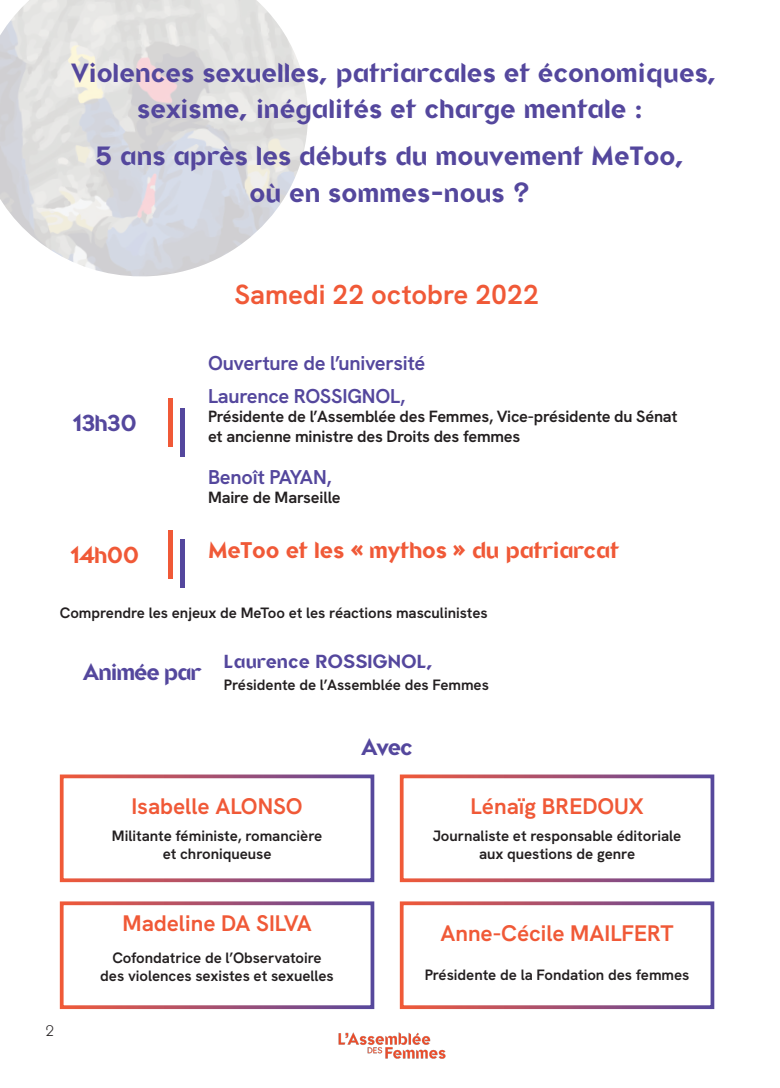
<style>
.page{position:relative;width:780px;height:1088px;background:#fff}
.page>*{position:absolute;margin:0;border:0;box-sizing:border-box;transform-origin:0 0}
.t1{font:700 27.5px "HK Grotesk";color:#f05937}
.t2{font:700 26.25px/36.2px "Briery";color:#54479d;text-align:center}
.t3{font:700 22.5px "HK Grotesk";color:#f05937}
.t4{font:700 22.5px "Briery";letter-spacing:-.01em;color:#f05937}
.t5{font:700 22.5px "Briery";letter-spacing:-.05em;color:#54479d}
.t6{font:700 20px "HK Grotesk";letter-spacing:-.01em;color:#54479d}
.t7{font:700 18.75px "Briery";color:#54479d}
.t8{font:700 16.25px "HK Grotesk";letter-spacing:-.01em;color:#231f20}
.t9{font:700 15px/18px "HK Grotesk";letter-spacing:-.005em;color:#231f20;text-align:center}
.t10{font:300 15px "Briery";color:#231f20}
</style>
<div class="page">
<img style="left:0;top:0;width:308px;height:277px">
<hr style="left:168px;top:399px;width:4px;height:48px;background:#f05937">
<div style="left:180px;top:408px;width:5px;height:48px;background:#54479d"></div>
<hr style="left:168px;top:530px;width:4px;height:48px;background:#f05937">
<div style="left:180px;top:539px;width:5px;height:48px;background:#54479d"></div>
<div style="left:60px;top:774px;width:314px;height:108px;border:4px solid #fff"></div>
<div style="left:400px;top:774px;width:314px;height:108px;border:4px solid #fff"></div>
<div style="left:60px;top:901px;width:314px;height:108px;border:4px solid #fff"></div>
<div style="left:400px;top:901px;width:314px;height:108px;border:4px solid #fff"></div>
<img style="left:338px;top:1032px;width:108px;height:27px">
<p class="t2" style="left:71px;top:52px;width:647px">Violences sexuelles, patriarcales et économiques, sexisme, inégalités et charge mentale :</p>
<p class="t2" style="left:96px;top:136px;width:590px">5 ans après les débuts du mouvement MeToo,</p>
<p class="t2" style="left:249px;top:172px;width:282px">où en sommes-nous ?</p>
<p class="t5" style="left:73px;top:406px;width:66px">13h30</p>
<p class="t1" style="left:234px;top:273px;width:306px">Samedi 22 octobre 2022</p>
<p class="t6" style="left:208px;top:347px;width:219px">Ouverture de l’université</p>
<p class="t6" style="left:208px;top:380px;width:198px">Laurence ROSSIGNOL,</p>
<p class="t8" style="left:208px;top:404px;width:471px">Présidente de l’Assemblée des Femmes, Vice-présidente du Sénat</p>
<p class="t8" style="left:208px;top:423px;width:314px">et ancienne ministre des Droits des femmes</p>
<p class="t6" style="left:208px;top:461px;width:125px">Benoît PAYAN,</p>
<p class="t8" style="left:208px;top:485px;width:134px">Maire de Marseille</p>
<p class="t4" style="left:70px;top:537px;width:71px">14h00</p>
<p class="t4" style="left:208px;top:532px;width:412px">MeToo et les « mythos » du patriarcat</p>
<p class="t9" style="left:60px;top:602px;width:429px">Comprendre les enjeux de MeToo et les réactions masculinistes</p>
<p class="t5" style="left:83px;top:655px;width:120px">Animée par</p>
<p class="t7" style="left:224px;top:647px;width:210px">Laurence ROSSIGNOL,</p>
<p class="t9" style="left:224px;top:674px;width:266px">Présidente de l’Assemblée des Femmes</p>
<p class="t5" style="left:361px;top:730px;width:53px">Avec</p>
<p class="t10" style="left:45px;top:1021px;width:10px">2</p>
<p class="t3" style="left:131px;top:789px;width:173px">Isabelle ALONSO</p>
<p class="t9" style="left:112px;top:825px;width:212px">Militante féministe, romancière</p>
<p class="t9" style="left:163px;top:843px;width:110px">et chroniqueuse</p>
<p class="t3" style="left:122px;top:906px;width:191px">Madeline DA SILVA</p>
<p class="t9" style="left:112px;top:948px;width:211px">Cofondatrice de l’Observatoire</p>
<p class="t9" style="left:100px;top:966px;width:235px">des violences sexistes et sexuelles</p>
<p class="t3" style="left:470px;top:789px;width:175px">Lénaïg BREDOUX</p>
<p class="t9" style="left:433px;top:825px;width:250px">Journaliste et responsable éditoriale aux questions de genre</p>
<p class="t3" style="left:440px;top:916px;width:234px">Anne-Cécile MAILFERT</p>
<p class="t9" style="left:424px;top:964px;width:266px">Présidente de la Fondation des femmes</p>
</div>
